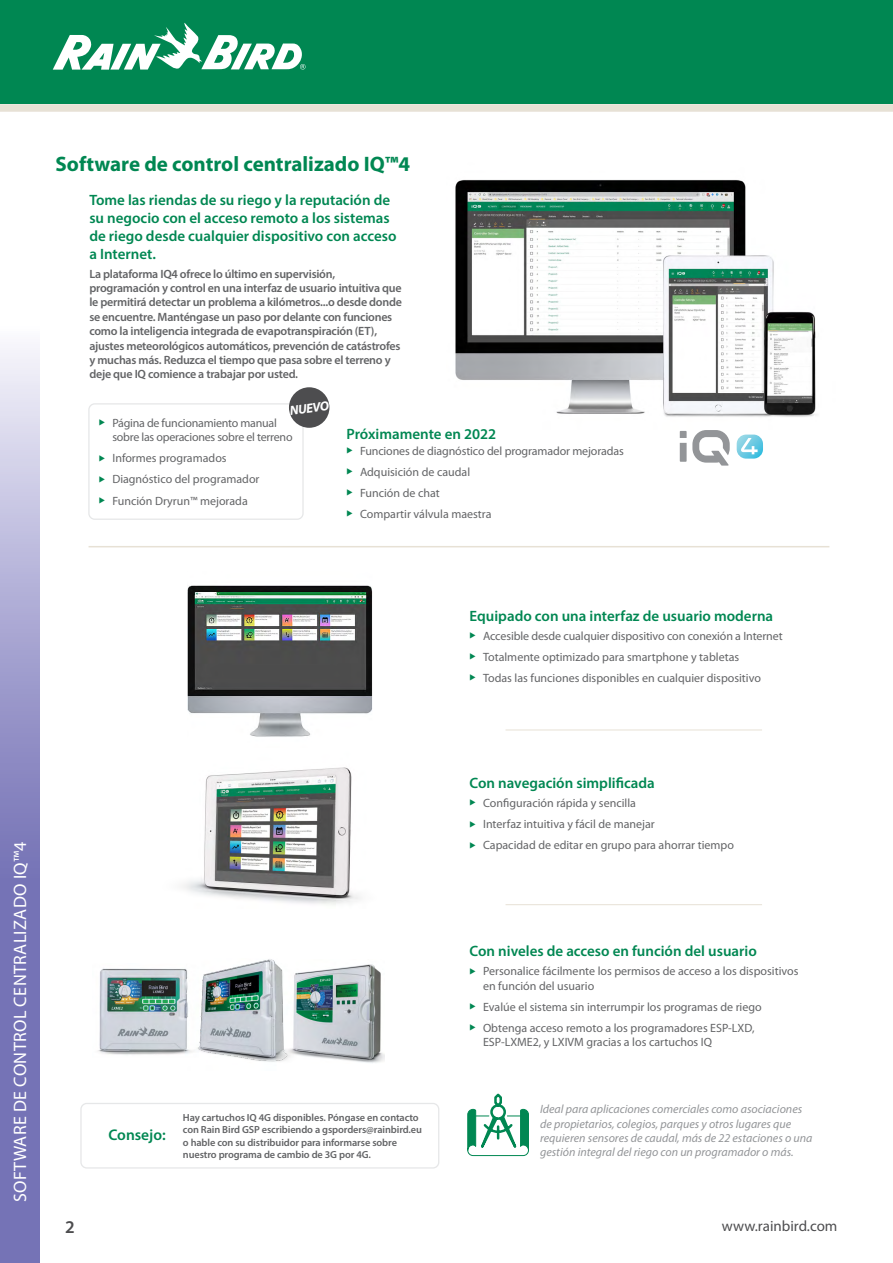
<style>
.page{position:relative;width:893px;height:1263px;background:#fff}
.page>*{position:absolute;margin:0;border:0;box-sizing:border-box;transform-origin:0 0}
.t1{font:700 21px "Myriad Pro";color:#008752}
.t2{font:18px "Myriad Pro";letter-spacing:.02em;color:#fff}
.t3{font:600 18px "Myriad Pro";color:#4d4d4f}
.t4{font:600 15.45px "Myriad Pro";color:#008752}
.t5{font:600 15px/18px "Myriad Pro";color:#008752}
.t6{font:15px "Myriad Pro";color:#4d4d4f}
.t7{font:italic 700 13.05px "Myriad Pro";color:#fff}
.t8{font:12px/14.4px "Myriad Pro";color:#636466}
.t9{font:600 12px/14.4px "Myriad Pro";letter-spacing:-.02em;color:#636466}
.t10{font:italic 12px/14.4px "Myriad Pro";color:#939598}
.t11{font:12px/14.4px "Myriad Pro";letter-spacing:-.02em;color:#636466}
.t12{font:600 10.35px/12.5px "Myriad Pro";letter-spacing:-.01em;color:#636466}
.s1{color:#008752}
</style>
<div class="page">
<div style="left:0;top:0;width:893px;height:104px;background:#008752"></div>
<svg style="left:53px;top:23px;width:253px;height:47px"></svg>
<div style="left:0;top:104px;width:893px;height:8px;background:#e7e1d5"></div>
<svg style="left:0;top:348px;width:40px;height:915px;background:#9795c8"></svg>
<div style="left:80px;top:1103px;width:359px;height:65px;border:1px solid #e6e7e8;border-radius:6px"></div>
<img style="left:455px;top:180px;width:361px;height:258px">
<svg style="left:680px;top:430px;width:50px;height:36px"></svg>
<svg style="left:737px;top:435px;width:26px;height:24px"></svg>
<hr style="left:505px;top:730px;width:257px;height:1px;background:#e7e1d5">
<hr style="left:505px;top:904px;width:257px;height:1px;background:#e7e1d5">
<img style="left:300px;top:964px;width:84px;height:99px">
<img style="left:98px;top:968px;width:85px;height:87px">
<img style="left:183px;top:959px;width:117px;height:103px">
<div style="left:88px;top:403px;width:216px;height:117px;border:1px solid #e6e7e8;border-radius:6px"></div>
<div style="left:289px;top:387px;width:40px;height:41px;background:#4d4d4f;border-radius:50%"></div>
<img style="left:187px;top:585px;width:185px;height:152px">
<img style="left:182px;top:767px;width:178px;height:138px">
<svg style="left:467px;top:1093px;width:62px;height:63px"></svg>
<hr style="left:89px;top:546px;width:740px;height:1px;background:#e7e1d5">
<h1 class="t1" style="left:55px;top:150px;width:356px">Software de control centralizado IQ™4</h1>
<p class="t5" style="left:89px;top:190px;width:309px">Tome las riendas de su riego y la reputación de su negocio con el acceso remoto a los sistemas de riego desde cualquier dispositivo con acceso a Internet.</p>
<p class="t9" style="left:89px;top:266px;width:314px">La plataforma IQ4 ofrece lo último en supervisión, programación y control en una interfaz de usuario intuitiva que le permitirá detectar un problema a kilómetros...o desde donde se encuentre. Manténgase un paso por delante con funciones como la inteligencia integrada de evapotranspiración (ET), ajustes meteorológicos automáticos, prevención de catástrofes y muchas más. Reduzca el tiempo que pasa sobre el terreno y deje que IQ comience a trabajar por usted.</p>
<p class="t7" style="left:289px;top:402px;width:41px;rotate:-8deg">NUEVO</p>
<p class="t11" style="left:112px;top:415px;width:182px;text-indent:-13px"><span class="s1">◆</span> Página de funcionamiento manual sobre las operaciones sobre el terreno</p>
<p class="t8" style="left:99px;top:451px;width:129px"><span class="s1">◆</span> Informes programados</p>
<p class="t8" style="left:99px;top:472px;width:162px"><span class="s1">◆</span> Diagnóstico del programador</p>
<p class="t8" style="left:99px;top:493px;width:150px"><span class="s1">◆</span> Función Dryrun™ mejorada</p>
<p class="t5" style="left:346px;top:424px;width:151px">Próximamente en 2022</p>
<p class="t8" style="left:346px;top:443px;width:279px"><span class="s1">◆</span> Funciones de diagnóstico del programador mejoradas</p>
<p class="t8" style="left:346px;top:464px;width:125px"><span class="s1">◆</span> Adquisición de caudal</p>
<p class="t8" style="left:346px;top:485px;width:95px"><span class="s1">◆</span> Función de chat</p>
<p class="t8" style="left:346px;top:506px;width:147px"><span class="s1">◆</span> Compartir válvula maestra</p>
<p class="t5" style="left:469px;top:606px;width:305px">Equipado con una interfaz de usuario moderna</p>
<p class="t8" style="left:469px;top:628px;width:315px"><span class="s1">◆</span> Accesible desde cualquier dispositivo con conexión a Internet</p>
<p class="t8" style="left:469px;top:649px;width:271px"><span class="s1">◆</span> Totalmente optimizado para smartphone y tabletas</p>
<p class="t8" style="left:469px;top:670px;width:293px"><span class="s1">◆</span> Todas las funciones disponibles en cualquier dispositivo</p>
<h2 class="t2" style="left:9px;top:1202px;width:362px;rotate:-90deg">SOFTWARE DE CONTROL CENTRALIZADO IQ™4</h2>
<p class="t5" style="left:469px;top:774px;width:187px">Con navegación simplificada</p>
<p class="t8" style="left:469px;top:795px;width:168px"><span class="s1">◆</span> Configuración rápida y sencilla</p>
<p class="t8" style="left:469px;top:816px;width:187px"><span class="s1">◆</span> Interfaz intuitiva y fácil de manejar</p>
<p class="t8" style="left:469px;top:838px;width:266px"><span class="s1">◆</span> Capacidad de editar en grupo para ahorrar tiempo</p>
<p class="t4" style="left:108px;top:1125px;width:59px">Consejo:</p>
<p class="t12" style="left:183px;top:1111px;width:241px">Hay cartuchos IQ 4G disponibles. Póngase en contacto con Rain Bird GSP escribiendo a gsporders@rainbird.eu o hable con su distribuidor para informarse sobre nuestro programa de cambio de 3G por 4G.</p>
<p class="t5" style="left:469px;top:942px;width:289px">Con niveles de acceso en función del usuario</p>
<p class="t8" style="left:483px;top:964px;width:317px;text-indent:-13px"><span class="s1">◆</span> Personalice fácilmente los permisos de acceso a los dispositivos en función del usuario</p>
<p class="t8" style="left:469px;top:999px;width:294px"><span class="s1">◆</span> Evalúe el sistema sin interrumpir los programas de riego</p>
<p class="t8" style="left:483px;top:1020px;width:273px;text-indent:-13px"><span class="s1">◆</span> Obtenga acceso remoto a los programadores ESP-LXD,<br>ESP-LXME2, y LXIVM gracias a los cartuchos IQ</p>
<p class="t10" style="left:540px;top:1102px;width:274px">Ideal para aplicaciones comerciales como asociaciones de propietarios, colegios, parques y otros lugares que requieren sensores de caudal, más de 22 estaciones o una gestión integral del riego con un programador o más.</p>
<h2 class="t3" style="left:65px;top:1215px;width:11px">2</h2>
<p class="t6" style="left:722px;top:1217px;width:117px">www.rainbird.com</p>
</div>
